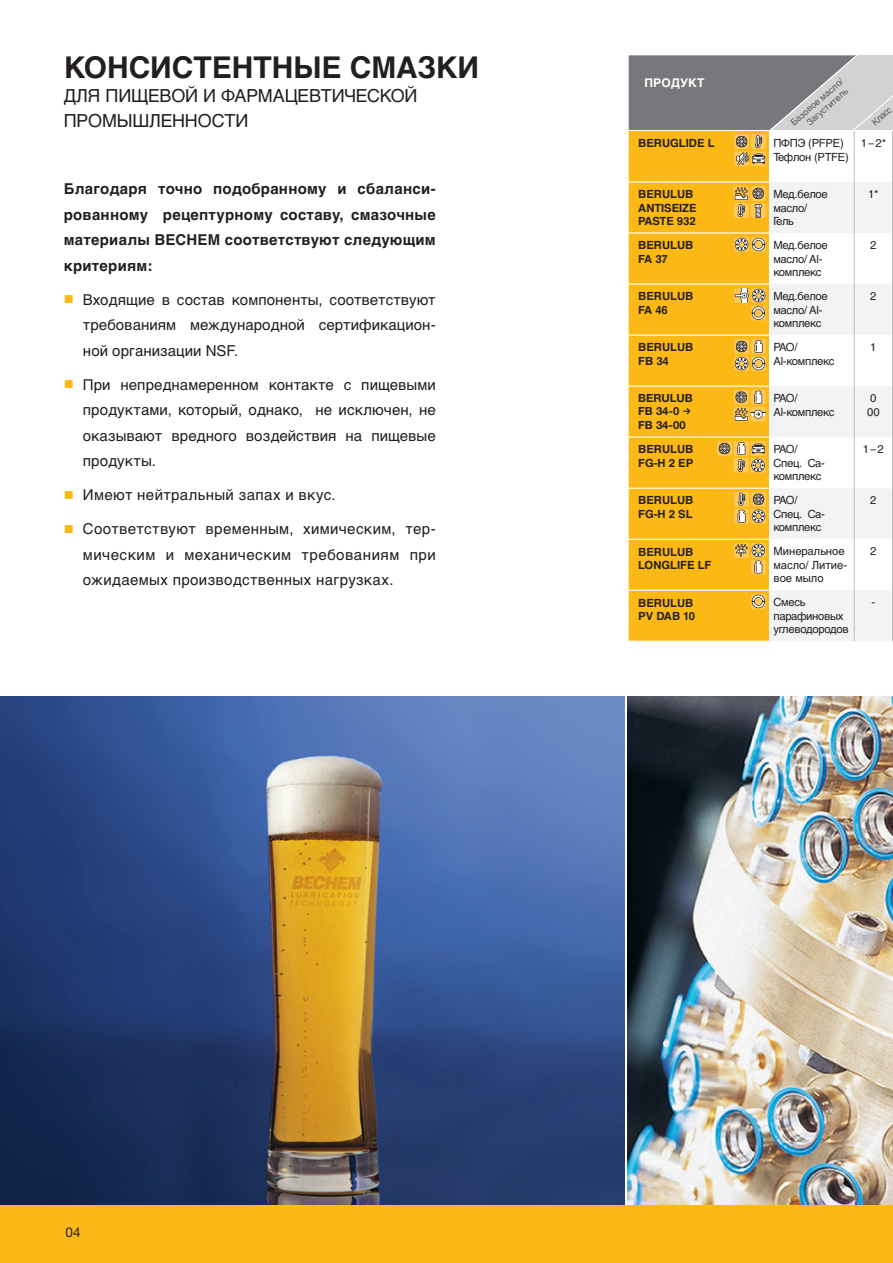
<style>
.page{position:relative;width:893px;height:1263px;background:#fff}
.page>*{position:absolute;margin:0;border:0;box-sizing:border-box;transform-origin:0 0}
.t1{font:700 30px "Helvetica Cyr";letter-spacing:-.005em;color:#231f20}
.t2{font:18px/25.5px "Helvetica Cyr Upright";letter-spacing:-.015em;color:#231f20}
.t3{font:15px/25.5px "Helvetica Cyr Upright";letter-spacing:.01em;color:#231f20;text-align:justify}
.t4{font:700 15px/25.5px "Helvetica Cyr";letter-spacing:.015em;color:#231f20;text-align:justify}
.t5{font:13.5px "Helvetica Neue LT Std";color:#231f20}
.t6{font:700 12px "Helvetica Cyr";letter-spacing:.02em;color:#fff}
.t7{font:11.25px/13.5px "Helvetica Cyr Upright";letter-spacing:-.025em;color:#231f20}
.t8{font:700 11.25px/13.5px "Helvetica Cyr";color:#231f20}
.t9{font:11.25px/13.5px "Helvetica Cyr Upright";color:#231f20}
.t10{font:700 11.25px/13.5px "Helvetica Neue LT Std";color:#231f20}
.t11{font:9px "Helvetica Cyr Upright";color:#57585a}
.s1{color:#fcb814}
</style>
<div class="page">
<img style="left:627px;top:696px;width:266px;height:509px">
<div style="left:629px;top:165px;width:140px;height:476px;background:#fcb814"></div>
<svg style="left:769px;top:182px;width:123px;height:459px;fill:#f2f3f4"></svg>
<hr style="left:854px;top:131px;width:1px;height:51px;background:#bcbdc0">
<hr style="left:892px;top:131px;width:1px;height:51px;background:#bcbdc0">
<hr style="left:854px;top:182px;width:1px;height:51px;background:#bcbdc0">
<hr style="left:892px;top:182px;width:1px;height:51px;background:#bcbdc0">
<hr style="left:854px;top:233px;width:1px;height:51px;background:#bcbdc0">
<hr style="left:892px;top:233px;width:1px;height:51px;background:#bcbdc0">
<hr style="left:854px;top:284px;width:1px;height:51px;background:#bcbdc0">
<hr style="left:892px;top:284px;width:1px;height:51px;background:#bcbdc0">
<hr style="left:854px;top:335px;width:1px;height:51px;background:#bcbdc0">
<hr style="left:892px;top:335px;width:1px;height:51px;background:#bcbdc0">
<hr style="left:854px;top:386px;width:1px;height:51px;background:#bcbdc0">
<hr style="left:892px;top:386px;width:1px;height:51px;background:#bcbdc0">
<hr style="left:854px;top:437px;width:1px;height:51px;background:#bcbdc0">
<hr style="left:892px;top:437px;width:1px;height:51px;background:#bcbdc0">
<hr style="left:854px;top:488px;width:1px;height:51px;background:#bcbdc0">
<hr style="left:892px;top:488px;width:1px;height:51px;background:#bcbdc0">
<hr style="left:854px;top:539px;width:1px;height:51px;background:#bcbdc0">
<hr style="left:892px;top:539px;width:1px;height:51px;background:#bcbdc0">
<hr style="left:854px;top:590px;width:1px;height:51px;background:#bcbdc0">
<hr style="left:892px;top:590px;width:1px;height:51px;background:#bcbdc0">
<hr style="left:629px;top:181px;width:140px;height:2px;background:#fff">
<hr style="left:629px;top:232px;width:140px;height:2px;background:#fff">
<hr style="left:629px;top:283px;width:140px;height:2px;background:#fff">
<hr style="left:629px;top:335px;width:140px;height:1px;background:#fff">
<hr style="left:629px;top:386px;width:140px;height:1px;background:#fff">
<hr style="left:629px;top:437px;width:140px;height:1px;background:#fff">
<hr style="left:629px;top:488px;width:140px;height:1px;background:#fff">
<hr style="left:629px;top:539px;width:140px;height:1px;background:#fff">
<hr style="left:629px;top:590px;width:140px;height:1px;background:#fff">
<img style="left:0;top:696px;width:624px;height:509px">
<div style="left:0;top:1205px;width:893px;height:58px;background:#fcb814"></div>
<svg style="left:751px;top:594px;width:15px;height:15px"></svg>
<svg style="left:752px;top:595px;width:13px;height:13px"></svg>
<svg style="left:751px;top:306px;width:15px;height:15px"></svg>
<svg style="left:751px;top:543px;width:15px;height:15px"></svg>
<div style="left:734px;top:543px;width:15px;height:15px;background:#fec85a;border-radius:2px"></div>
<svg style="left:751px;top:560px;width:15px;height:14px"></svg>
<svg style="left:735px;top:544px;width:30px;height:29px"></svg>
<div style="left:734px;top:339px;width:15px;height:15px;background:#fdc54e;border-radius:2px"></div>
<svg style="left:751px;top:356px;width:15px;height:15px"></svg>
<svg style="left:734px;top:356px;width:15px;height:15px"></svg>
<svg style="left:751px;top:237px;width:15px;height:15px"></svg>
<svg style="left:734px;top:237px;width:15px;height:15px"></svg>
<svg style="left:735px;top:238px;width:30px;height:13px"></svg>
<div style="left:751px;top:339px;width:15px;height:15px;background:#fec85a;border-radius:2px"></div>
<svg style="left:735px;top:340px;width:30px;height:30px"></svg>
<svg style="left:751px;top:509px;width:15px;height:15px"></svg>
<div style="left:734px;top:509px;width:15px;height:15px;background:#fec85a;border-radius:2px"></div>
<div style="left:751px;top:492px;width:15px;height:15px;background:#fec85a;border-radius:2px"></div>
<svg style="left:752px;top:493px;width:13px;height:30px"></svg>
<div style="left:734px;top:492px;width:15px;height:15px;background:#fec85a;border-radius:2px"></div>
<svg style="left:738px;top:493px;width:8px;height:30px"></svg>
<div style="left:751px;top:151px;width:15px;height:15px;background:#fec85a;border-radius:2px"></div>
<div style="left:734px;top:151px;width:15px;height:15px;background:#fec85a;border-radius:2px"></div>
<svg style="left:629px;top:55px;width:264px;height:110px"></svg>
<div style="left:751px;top:186px;width:15px;height:15px;background:#fec85a;border-radius:3px"></div>
<svg style="left:734px;top:186px;width:15px;height:15px"></svg>
<div style="left:734px;top:203px;width:15px;height:15px;background:#fec85a;border-radius:3px"></div>
<div style="left:751px;top:203px;width:15px;height:15px;background:#fec85a;border-radius:3px"></div>
<svg style="left:735px;top:187px;width:29px;height:31px"></svg>
<svg style="left:751px;top:288px;width:15px;height:15px"></svg>
<svg style="left:734px;top:288px;width:15px;height:15px"></svg>
<svg style="left:735px;top:288px;width:30px;height:32px"></svg>
<div style="left:734px;top:390px;width:15px;height:15px;background:#fec85a;border-radius:3px"></div>
<svg style="left:751px;top:390px;width:15px;height:15px"></svg>
<svg style="left:734px;top:407px;width:15px;height:15px"></svg>
<svg style="left:751px;top:407px;width:15px;height:15px"></svg>
<svg style="left:735px;top:391px;width:31px;height:30px"></svg>
<svg style="left:751px;top:458px;width:14px;height:15px"></svg>
<div style="left:734px;top:441px;width:15px;height:15px;background:#fec85a;border-radius:2px"></div>
<svg style="left:717px;top:441px;width:15px;height:15px"></svg>
<svg style="left:719px;top:443px;width:11px;height:11px"></svg>
<svg style="left:751px;top:441px;width:15px;height:15px"></svg>
<svg style="left:751px;top:444px;width:14px;height:28px"></svg>
<div style="left:734px;top:458px;width:15px;height:15px;background:#fec85a;border-radius:2px"></div>
<svg style="left:737px;top:442px;width:8px;height:30px"></svg>
<svg style="left:683px;top:408px;width:7px;height:6px"></svg>
<p class="t1" style="left:64px;top:50px;width:417px">КОНСИСТЕНТНЫЕ СМАЗКИ</p>
<p class="t2" style="left:64px;top:83px;width:355px">ДЛЯ ПИЩЕВОЙ И ФАРМАЦЕВТИЧЕСКОЙ<br>ПРОМЫШЛЕННОСТИ</p>
<p class="t4" style="left:64px;top:176px;width:374px">Благодаря точно подобранному и сбаланси&shy;рованному рецептурному составу, смазочные материалы BECHEM соответствуют следующим критериям:</p>
<p class="t3" style="left:83px;top:287px;width:354px;text-indent:-19px"><span class="s1">■</span> Входящие в состав компоненты, соответствуют требованиям международной сертификацион&shy;ной организации NSF.</p>
<p class="t3" style="left:83px;top:372px;width:354px;text-indent:-19px"><span class="s1">■</span> При непреднамеренном контакте с пищевыми продуктами, который, однако, не исключен, не оказывают вредного воздействия на пищевые продукты.</p>
<p class="t3" style="left:64px;top:482px;width:273px"><span class="s1">■</span> Имеют нейтральный запах и вкус.</p>
<p class="t3" style="left:83px;top:516px;width:354px;text-indent:-19px"><span class="s1">■</span> Соответствуют временным, химическим, тер&shy;мическим и механическим требованиям при ожидаемых производственных нагрузках.</p>
<p class="t6" style="left:644px;top:76px;width:62px">ПРОДУКТ</p>
<p class="t11" style="left:789px;top:120px;width:68px;rotate:-41deg">Базовое масло/</p>
<p class="t11" style="left:805px;top:120px;width:53px;rotate:-41deg">Загуститель</p>
<p class="t8" style="left:638px;top:137px;width:78px">BERUGLIDE L</p>
<p class="t7" style="left:773px;top:137px;width:72px">ПФПЭ (PFPE)</p>
<p class="t7" style="left:773px;top:150px;width:77px">Тефлон (PTFE)</p>
<p class="t8" style="left:638px;top:188px;width:60px">BERULUB<br>ANTISEIZE</p>
<p class="t8" style="left:638px;top:215px;width:59px">PASTE 932</p>
<p class="t7" style="left:773px;top:188px;width:56px">Мед.белое масло/</p>
<p class="t7" style="left:773px;top:215px;width:22px">Гель</p>
<p class="t11" style="left:870px;top:120px;width:25px;rotate:-41deg">Класс</p>
<p class="t7" style="left:861px;top:137px;width:27px">1–2*</p>
<p class="t7" style="left:868px;top:188px;width:12px">1*</p>
<p class="t8" style="left:638px;top:239px;width:56px">BERULUB<br>FA 37</p>
<p class="t7" style="left:773px;top:239px;width:56px">Мед.белое масло/ Al&shy;комплекс</p>
<p class="t7" style="left:870px;top:239px;width:8px">2</p>
<p class="t8" style="left:638px;top:290px;width:56px">BERULUB</p>
<p class="t8" style="left:638px;top:303px;width:31px">FA 46</p>
<p class="t7" style="left:773px;top:290px;width:56px">Мед.белое масло/ Al&shy;комплекс</p>
<p class="t7" style="left:870px;top:290px;width:8px">2</p>
<p class="t8" style="left:638px;top:341px;width:56px">BERULUB<br>FB 34</p>
<p class="t7" style="left:773px;top:341px;width:26px">PAO/</p>
<p class="t7" style="left:773px;top:354px;width:62px">Al-комплекс</p>
<p class="t10" style="left:638px;top:391px;width:56px">BERULUB<br>FB 34-0</p>
<p class="t10" style="left:638px;top:418px;width:49px">FB 34-00</p>
<p class="t7" style="left:773px;top:392px;width:26px">PAO/</p>
<p class="t7" style="left:773px;top:405px;width:62px">Al-комплекс</p>
<p class="t8" style="left:638px;top:443px;width:57px">BERULUB<br>FG-H 2 EP</p>
<p class="t7" style="left:773px;top:443px;width:26px">PAO/</p>
<p class="t7" style="left:773px;top:456px;width:53px">Спец. Ca&shy;комплекс</p>
<p class="t8" style="left:638px;top:494px;width:56px">BERULUB<br>FG-H 2 SL</p>
<p class="t7" style="left:773px;top:494px;width:26px">PAO/</p>
<p class="t7" style="left:773px;top:507px;width:53px">Спец. Ca&shy;комплекс</p>
<p class="t7" style="left:870px;top:341px;width:8px">1</p>
<p class="t7" style="left:867px;top:392px;width:14px">0<br>00</p>
<p class="t7" style="left:863px;top:443px;width:22px">1–2</p>
<p class="t7" style="left:870px;top:494px;width:8px">2</p>
<p class="t8" style="left:638px;top:545px;width:56px">BERULUB</p>
<p class="t8" style="left:638px;top:558px;width:75px">LONGLIFE LF</p>
<p class="t8" style="left:638px;top:596px;width:56px">BERULUB</p>
<p class="t8" style="left:638px;top:609px;width:58px">PV DAB 10</p>
<p class="t9" style="left:773px;top:545px;width:75px">Минеральное масло/ Литие&shy;вое мыло</p>
<p class="t7" style="left:870px;top:545px;width:8px">2</p>
<p class="t7" style="left:773px;top:596px;width:77px">Смесь парафиновых углеводородов</p>
<p class="t7" style="left:871px;top:596px;width:5px">-</p>
<p class="t5" style="left:66px;top:1224px;width:17px">04</p>
</div>
